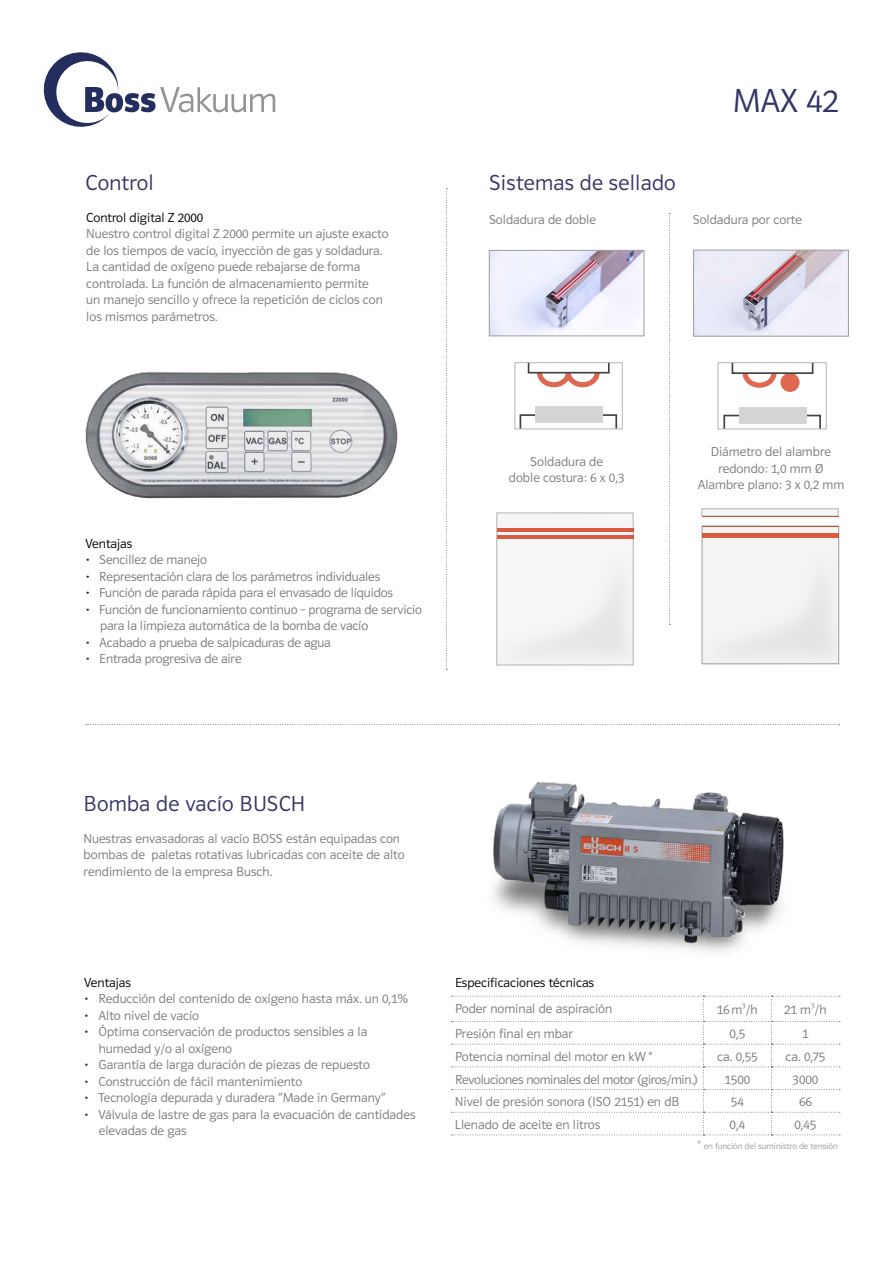
<style>
.page{position:relative;width:893px;height:1263px;background:#fff}
.page>*{position:absolute;margin:0;border:0;box-sizing:border-box;transform-origin:0 0}
.t1{font:34.5px "Polo 11 Leicht";color:#336}
.t2{font:22.5px "Polo 11 Leicht";letter-spacing:.01em;color:#336}
.t3{font:13.5px/16.5px "Polo 11 Leicht";color:#7c7b7b}
.t4{font:13.5px "Polo 11 Leicht";color:#000}
.t5{font:13.5px "Polo 11 Leicht";letter-spacing:-.025em;color:#7c7b7b}
.t6{font:9px "Polo 11 Leicht";color:#999898}
.s1{color:#232e61}
.s2{font-size:12px}
</style>
<div class="page">
<svg style="left:451px;top:996px;width:389px;height:139px"></svg>
<svg style="left:86px;top:724px;width:754px;height:1px"></svg>
<svg style="left:446px;top:188px;width:1px;height:482px"></svg>
<img style="left:85px;top:372px;width:313px;height:127px">
<svg style="left:44px;top:52px;width:231px;height:75px"></svg>
<img style="left:493px;top:781px;width:291px;height:171px">
<img style="left:491px;top:252px;width:151px;height:82px">
<div style="left:489px;top:250px;width:155px;height:86px;border:1px solid #9d9d9c"></div>
<svg style="left:514px;top:362px;width:109px;height:67px"></svg>
<svg style="left:717px;top:362px;width:110px;height:67px"></svg>
<svg style="left:669px;top:213px;width:2px;height:412px"></svg>
<svg style="left:701px;top:508px;width:137px;height:8px"></svg>
<svg style="left:701px;top:526px;width:138px;height:138px"></svg>
<div style="left:702px;top:533px;width:136px;height:5px;background:#da5b40"></div>
<hr style="left:702px;top:526px;width:136px;height:1px;background:#d43716">
<hr style="left:702px;top:516px;width:136px;height:1px;background:#d43716">
<img style="left:702px;top:544px;width:136px;height:120px">
<svg style="left:496px;top:513px;width:137px;height:152px"></svg>
<hr style="left:497px;top:535px;width:136px;height:3px;background:#d43716">
<hr style="left:497px;top:529px;width:136px;height:3px;background:#d43716">
<img style="left:496px;top:544px;width:137px;height:120px">
<img style="left:695px;top:252px;width:152px;height:82px">
<div style="left:693px;top:250px;width:156px;height:86px;border:1px solid #9d9d9c"></div>
<h2 class="t2" style="left:86px;top:171px;width:70px">Control</h2>
<p class="t4" style="left:86px;top:210px;width:118px">Control digital Z 2000</p>
<p class="t3" style="left:86px;top:226px;width:304px">Nuestro control digital Z 2000 permite un ajuste exacto de los tiempos de vacío, inyección de gas y soldadura.<br>La cantidad de oxígeno puede rebajarse de forma controlada. La función de almacenamiento permite<br>un manejo sencillo y ofrece la repetición de ciclos con los mismos parámetros.</p>
<p class="t4" style="left:86px;top:536px;width:48px">Ventajas</p>
<p class="t3" style="left:86px;top:551px;width:123px"><span class="s1">•</span> Sencillez de manejo</p>
<p class="t3" style="left:86px;top:568px;width:296px"><span class="s1">•</span> Representación clara de los parámetros individuales</p>
<p class="t3" style="left:86px;top:584px;width:309px"><span class="s1">•</span> Función de parada rápida para el envasado de líquidos</p>
<p class="t3" style="left:100px;top:601px;width:324px;text-indent:-14px"><span class="s1">•</span> Función de funcionamiento continuo – programa de servicio para la limpieza automática de la bomba de vacío</p>
<p class="t3" style="left:86px;top:634px;width:247px"><span class="s1">•</span> Acabado a prueba de salpicaduras de agua</p>
<p class="t3" style="left:86px;top:650px;width:158px"><span class="s1">•</span> Entrada progresiva de aire</p>
<h1 class="t1" style="left:733px;top:82px;width:107px">MAX 42</h1>
<h2 class="t2" style="left:489px;top:171px;width:188px">Sistemas de sellado</h2>
<p class="t3" style="left:489px;top:211px;width:109px">Soldadura de doble</p>
<p class="t3" style="left:693px;top:211px;width:111px">Soldadura por corte</p>
<p class="t3" style="left:509px;top:453px;width:117px;text-align:center">Soldadura de<br>doble costura: 6 x 0,3</p>
<p class="t3" style="left:698px;top:444px;width:148px;text-align:center">Diámetro del alambre redondo: 1,0 mm Ø<br>Alambre plano: 3 x 0,2 mm</p>
<h2 class="t2" style="left:84px;top:791px;width:223px">Bomba de vacío BUSCH</h2>
<p class="t3" style="left:84px;top:830px;width:323px">Nuestras envasadoras al vacío BOSS están equipadas con bombas de paletas rotativas lubricadas con aceite de alto rendimiento de la empresa Busch.</p>
<p class="t4" style="left:84px;top:975px;width:48px">Ventajas</p>
<p class="t3" style="left:84px;top:990px;width:325px"><span class="s1">•</span> Reducción del contenido de oxígeno hasta máx. un 0,1%</p>
<p class="t3" style="left:84px;top:1007px;width:116px"><span class="s1">•</span> Alto nivel de vacío</p>
<p class="t3" style="left:99px;top:1023px;width:270px;text-indent:-14px"><span class="s1">•</span> Óptima conservación de productos sensibles a la humedad y/o al oxígeno</p>
<p class="t3" style="left:84px;top:1056px;width:287px"><span class="s1">•</span> Garantía de larga duración de piezas de repuesto</p>
<p class="t3" style="left:84px;top:1073px;width:220px"><span class="s1">•</span> Construcción de fácil mantenimiento</p>
<p class="t3" style="left:84px;top:1089px;width:302px"><span class="s1">•</span> Tecnología depurada y duradera “Made in Germany”</p>
<p class="t3" style="left:99px;top:1106px;width:318px;text-indent:-14px"><span class="s1">•</span> Válvula de lastre de gas para la evacuación de cantidades elevadas de gas</p>
<p class="t4" style="left:455px;top:975px;width:141px">Especificaciones técnicas</p>
<p class="t3" style="left:455px;top:1000px;width:159px">Poder nominal de aspiración</p>
<p class="t3" style="left:717px;top:1001px;width:42px">16m<sup>3</sup>/h</p>
<p class="t3" style="left:784px;top:1001px;width:44px">21 m<sup>3</sup>/h</p>
<p class="t3" style="left:455px;top:1025px;width:120px">Presión final en mbar</p>
<p class="t3" style="left:730px;top:1025px;width:17px">0,5</p>
<p class="t3" style="left:802px;top:1025px;width:8px">1</p>
<p class="t3" style="left:455px;top:1048px;width:199px">Potencia nominal del motor en kW *</p>
<p class="t3" style="left:717px;top:1048px;width:42px">ca. 0,55</p>
<p class="t3" style="left:786px;top:1048px;width:41px">ca. 0,75</p>
<p class="t5" style="left:455px;top:1072px;width:244px">Revoluciones nominales del motor (giros/min.)</p>
<p class="t3" style="left:725px;top:1071px;width:27px">1500</p>
<p class="t3" style="left:793px;top:1071px;width:27px">3000</p>
<p class="t3" style="left:455px;top:1093px;width:226px">Nivel de presión sonora (ISO 2151) en dB</p>
<p class="t3" style="left:731px;top:1093px;width:14px">54</p>
<p class="t3" style="left:799px;top:1093px;width:14px">66</p>
<p class="t3" style="left:455px;top:1116px;width:147px">Llenado de aceite en litros</p>
<p class="t3" style="left:730px;top:1116px;width:17px">0,4</p>
<p class="t3" style="left:794px;top:1116px;width:23px">0,45</p>
<p class="t6" style="left:697px;top:1141px;width:142px"><span class="s2">*</span> en función del suministro de tensión</p>
</div>
